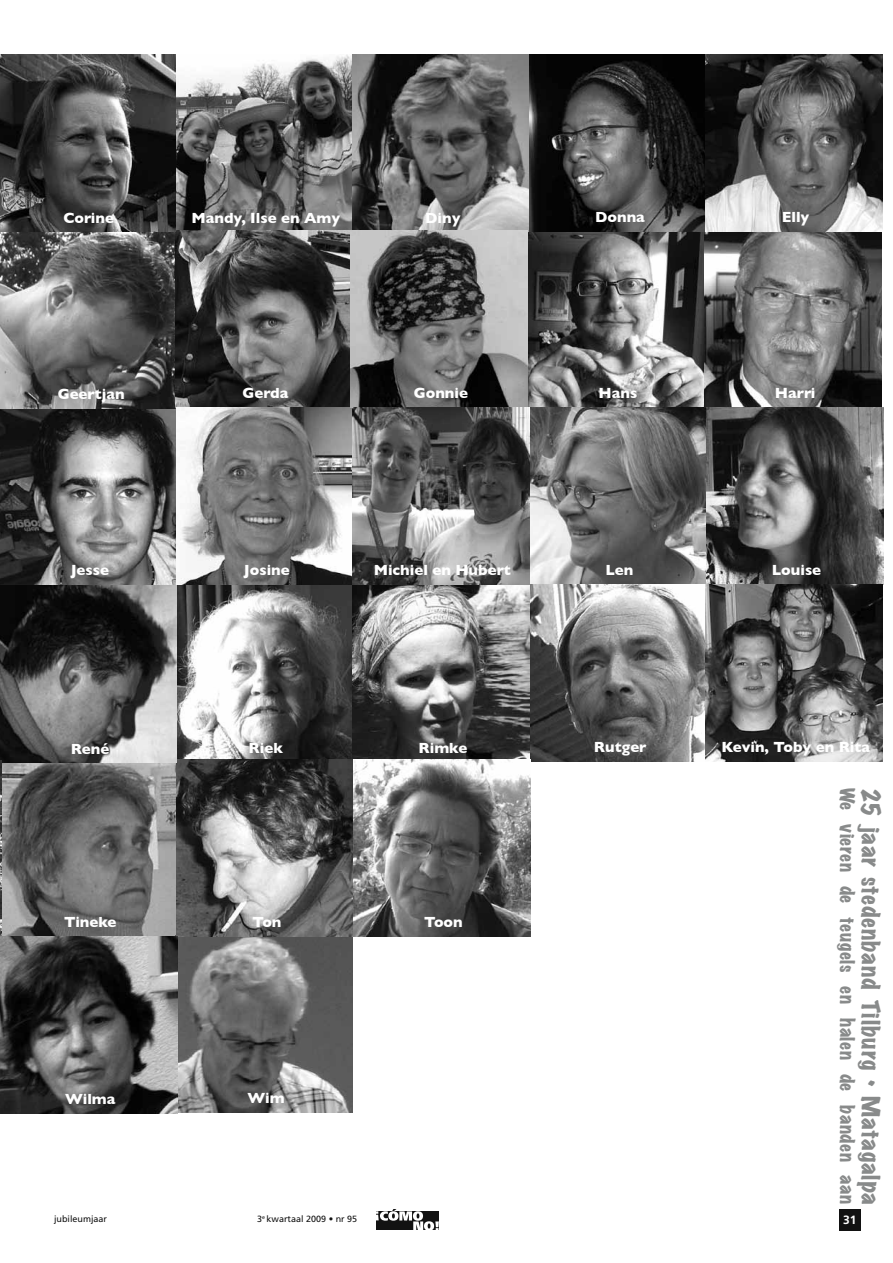
<style>
.page{position:relative;width:893px;height:1263px;background:#fff}
.page>*{position:absolute;margin:0;border:0;box-sizing:border-box;transform-origin:0 0}
.t1{font:expanded 22.5px "Marker Felt";letter-spacing:.035em;color:#888a8a}
.t2{font:expanded 18px "Marker Felt";letter-spacing:.035em;color:#888a8a}
.t3{font:700 15px "Gill Sans";color:#fff}
.t4{font:700 12px "Frutiger";color:#fff}
.t5{font:9px "Frutiger";color:#121212}
.t6{font:5.25px "Frutiger";color:#121212}
</style>
<div class="page">
<svg style="left:376px;top:1209px;width:63px;height:21px"></svg>
<div style="left:839px;top:1209px;width:21px;height:21px;background:#121212"></div>
<img style="left:528px;top:232px;width:177px;height:352px">
<img style="left:0;top:585px;width:530px;height:174px">
<img style="left:0;top:759px;width:354px;height:354px">
<img style="left:0;top:54px;width:705px;height:178px">
<img style="left:0;top:55px;width:1px;height:176px">
<img style="left:0;top:936px;width:1px;height:177px">
<img style="left:705px;top:54px;width:178px;height:707px">
<img style="left:0;top:231px;width:176px;height:353px">
<img style="left:175px;top:230px;width:353px;height:178px">
<img style="left:177px;top:407px;width:175px;height:177px">
<img style="left:530px;top:584px;width:177px;height:177px">
<img style="left:353px;top:759px;width:177px;height:177px">
<img style="left:352px;top:407px;width:177px;height:177px">
<p class="t3" style="left:63px;top:209px;width:52px">Corine</p>
<p class="t3" style="left:191px;top:209px;width:150px">Mandy, Ilse en Amy</p>
<p class="t3" style="left:425px;top:209px;width:37px">Diny</p>
<p class="t3" style="left:595px;top:208px;width:51px">Donna</p>
<p class="t3" style="left:782px;top:208px;width:29px">Elly</p>
<p class="t3" style="left:58px;top:385px;width:68px">Geertjan</p>
<p class="t3" style="left:243px;top:384px;width:47px">Gerda</p>
<p class="t3" style="left:414px;top:384px;width:56px">Gonnie</p>
<p class="t3" style="left:599px;top:385px;width:40px">Hans</p>
<p class="t3" style="left:775px;top:384px;width:42px">Harri</p>
<p class="t3" style="left:71px;top:561px;width:40px">Jesse</p>
<p class="t3" style="left:244px;top:561px;width:47px">Josine</p>
<p class="t3" style="left:374px;top:561px;width:139px">Michiel en Hubert</p>
<p class="t3" style="left:605px;top:561px;width:29px">Len</p>
<p class="t3" style="left:772px;top:561px;width:51px">Louise</p>
<p class="t3" style="left:71px;top:740px;width:40px">René</p>
<p class="t3" style="left:249px;top:739px;width:36px">Riek</p>
<p class="t3" style="left:64px;top:913px;width:54px">Tineke</p>
<p class="t3" style="left:252px;top:913px;width:31px">Ton</p>
<p class="t3" style="left:65px;top:1090px;width:52px">Wilma</p>
<p class="t3" style="left:248px;top:1089px;width:39px">Wim</p>
<p class="t3" style="left:419px;top:739px;width:50px">Rimke</p>
<p class="t3" style="left:424px;top:913px;width:40px">Toon</p>
<p class="t3" style="left:594px;top:738px;width:54px">Rutger</p>
<p class="t3" style="left:721px;top:738px;width:150px">Kevin, Toby en Rita</p>
<p class="t2" style="left:861px;top:788px;width:418px;rotate:90deg">We vieren de teugels en halen de banden aan</p>
<h1 class="t1" style="left:887px;top:788px;width:418px;rotate:90deg">25 jaar stedenband Tilburg • Matagalpa</h1>
<p class="t5" style="left:54px;top:1214px;width:55px">jubileumjaar</p>
<p class="t5" style="left:267px;top:1214px;width:92px">kwartaal 2009 • nr 95</p>
<p class="t5" style="left:257px;top:1214px;width:7px">3</p>
<p class="t4" style="left:843px;top:1213px;width:15px">31</p>
<p class="t6" style="left:262px;top:1214px;width:4px">e</p>
</div>
